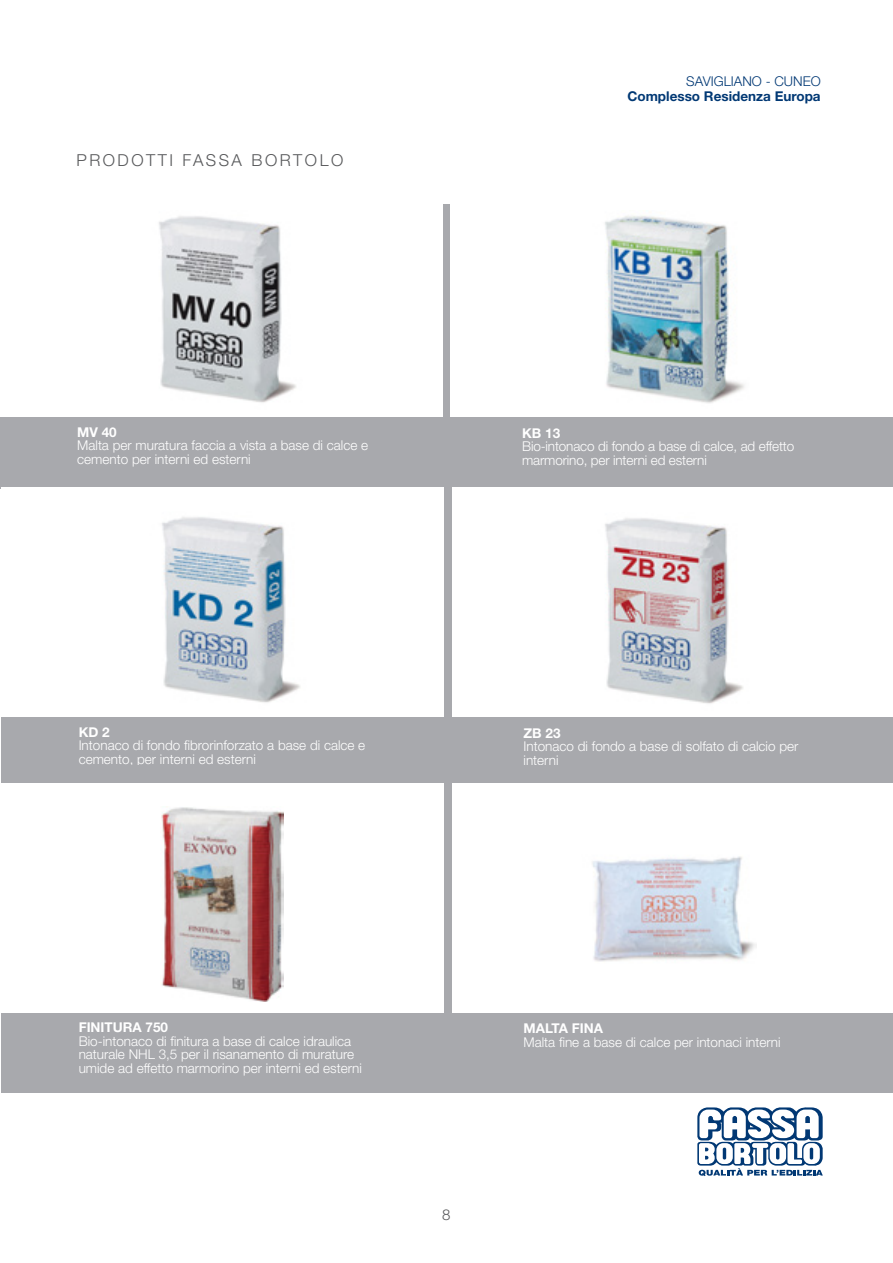
<style>
.page{position:relative;width:893px;height:1263px;background:#fff}
.page>*{position:absolute;margin:0;border:0;box-sizing:border-box;transform-origin:0 0}
.t1{font:300 16.5px "Helvetica Neue LT Std";letter-spacing:.15em;color:#57585a}
.t2{font:300 15px "Helvetica Neue LT Std";color:#57585a}
.Titolo_Sinistra{font:300 13.5px/13.5px "Helvetica Neue LT Std";color:#fff}
.Titolo_Sinistra-2{font:700 13.5px "Helvetica Neue LT Std";color:#fff}
.t3{font:700 13.5px "Helvetica Neue LT Std";color:#013874}
.t4{font:300 13.5px "Helvetica Neue LT Std";color:#013874}
</style>
<div class="page">
<svg style="left:697px;top:1107px;width:126px;height:69px"></svg>
<div style="left:0;top:204px;width:893px;height:285px;background:#a8a9ad"></div>
<div style="left:0;top:187px;width:442px;height:230px;background:#fff"></div>
<img style="left:159px;top:216px;width:137px;height:187px">
<div style="left:451px;top:187px;width:442px;height:230px;background:#fff"></div>
<img style="left:605px;top:216px;width:139px;height:187px">
<div style="left:1px;top:480px;width:892px;height:309px;background:#a8a9ad"></div>
<div style="left:1px;top:488px;width:443px;height:229px;background:#fff"></div>
<img style="left:162px;top:517px;width:138px;height:186px">
<div style="left:452px;top:488px;width:441px;height:229px;background:#fff"></div>
<img style="left:605px;top:518px;width:138px;height:186px">
<div style="left:1px;top:766px;width:892px;height:327px;background:#a8a9ad"></div>
<div style="left:1px;top:783px;width:443px;height:230px;background:#fff"></div>
<img style="left:161px;top:807px;width:123px;height:194px">
<div style="left:452px;top:783px;width:441px;height:230px;background:#fff"></div>
<img style="left:592px;top:856px;width:164px;height:106px">
<p class="t1" style="left:77px;top:150px;width:268px">PRODOTTI FASSA BORTOLO</p>
<p class="t4" style="left:686px;top:73px;width:136px">SAVIGLIANO - CUNEO</p>
<p class="t3" style="left:627px;top:88px;width:195px">Complesso Residenza Europa</p>
<p class="Titolo_Sinistra-2" style="left:77px;top:423px;width:41px">MV 40</p>
<p class="Titolo_Sinistra" style="left:77px;top:438px;width:292px">Malta per muratura faccia a vista a base di calce e cemento per interni ed esterni</p>
<p class="Titolo_Sinistra-2" style="left:522px;top:425px;width:40px">KB 13</p>
<p class="Titolo_Sinistra" style="left:522px;top:439px;width:274px">Bio-intonaco di fondo a base di calce, ad effetto marmorino, per interni ed esterni</p>
<p class="Titolo_Sinistra-2" style="left:79px;top:724px;width:33px">KD 2</p>
<p class="Titolo_Sinistra" style="left:79px;top:738px;width:288px">Intonaco di fondo fibrorinforzato a base di calce e cemento, per interni ed esterni</p>
<p class="Titolo_Sinistra-2" style="left:524px;top:725px;width:39px">ZB 23</p>
<p class="Titolo_Sinistra" style="left:524px;top:739px;width:276px">Intonaco di fondo a base di solfato di calcio per interni</p>
<p class="Titolo_Sinistra-2" style="left:79px;top:1019px;width:91px">FINITURA 750</p>
<p class="Titolo_Sinistra" style="left:79px;top:1034px;width:285px">Bio-intonaco di finitura a base di calce idraulica naturale NHL 3,5 per il risanamento di murature umide ad effetto marmorino per interni ed esterni</p>
<p class="t2" style="left:442px;top:1205px;width:10px">8</p>
<p class="Titolo_Sinistra-2" style="left:524px;top:1020px;width:81px">MALTA FINA</p>
<p class="Titolo_Sinistra" style="left:524px;top:1035px;width:259px">Malta fine a base di calce per intonaci interni</p>
</div>
